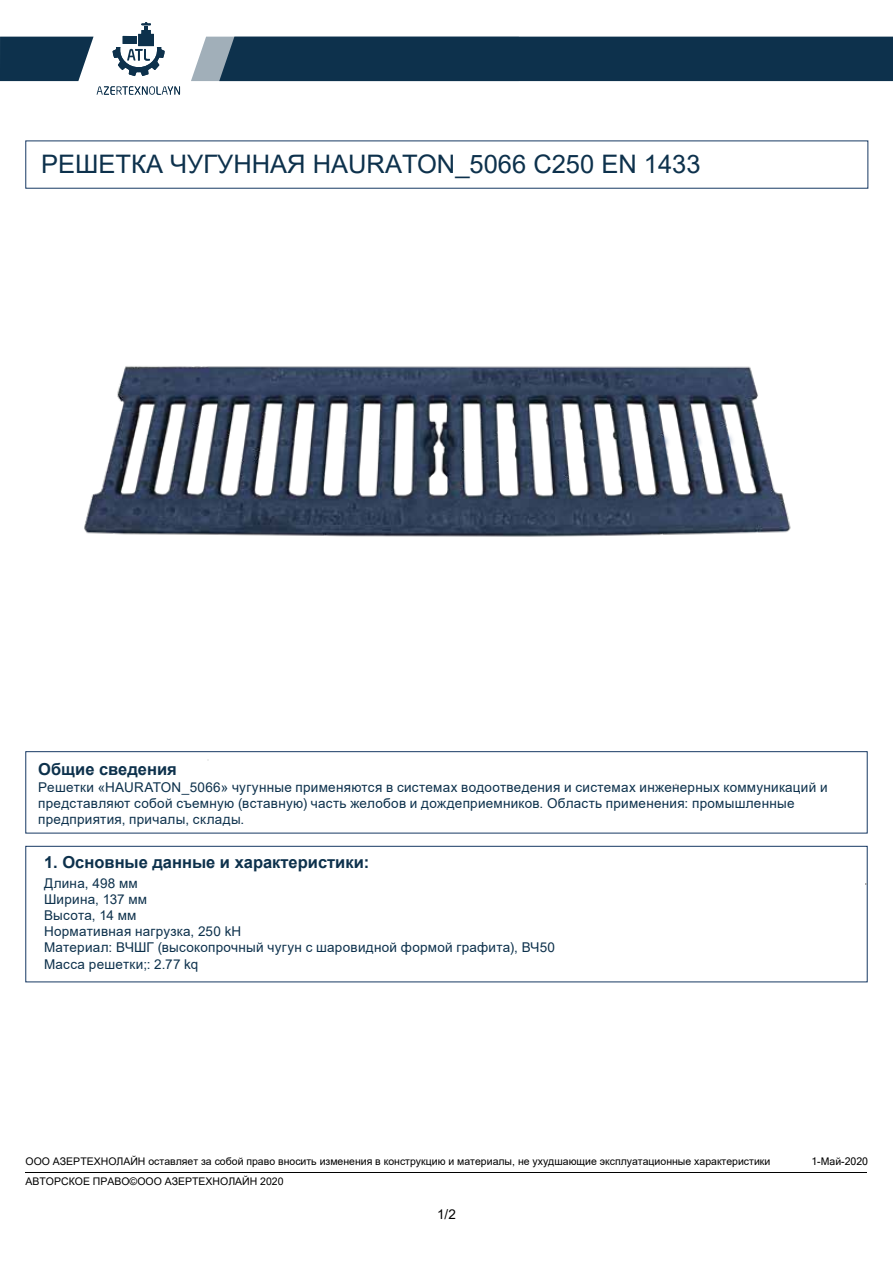
<style>
.page{position:relative;width:893px;height:1263px;background:#fff}
.page>*{position:absolute;margin:0;border:0;box-sizing:border-box;transform-origin:0 0}
.t1{font:25.5px "Arial";color:#0d314c}
.t2{font:700 16.5px "Arial";color:#0d314c}
.t3{font:13.5px/16.2px "Arial";letter-spacing:.02em;color:#0d314c}
.t4{font:13.5px "Arial";color:#000}
.t5{font:10.5px "Arial";color:#010101}
.t6{font:10.5px "Microsoft Sans Serif";color:#010101}
</style>
<div class="page">
<div style="left:25px;top:751px;width:843px;height:82px;border:1px solid #173963"></div>
<div style="left:25px;top:846px;width:843px;height:136px;border:1px solid #173963"></div>
<svg style="left:0;top:22px;width:180px;height:73px"></svg>
<div style="left:191px;top:37px;width:702px;height:44px;background:#0d314c"></div>
<img style="left:54px;top:188px;width:785px;height:349px">
<hr style="left:26px;top:1172px;width:841px;height:1px;background:#010101">
<h1 class="t1" style="left:41px;top:146px;width:661px">РЕШЕТКА ЧУГУННАЯ HAURАTON_5066 C250 EN 1433</h1>
<p class="t2" style="left:38px;top:757px;width:140px">Общие сведения</p>
<p class="t3" style="left:38px;top:779px;width:791px">Решетки «HAURАTON_5066» чугунные применяются в системах водоотведения и системах инженерных коммуникаций и представляют собой съемную (вставную) часть желобов и дождеприемников. Область применения: промышленные предприятия, причалы, склады.</p>
<p class="t2" style="left:44px;top:851px;width:327px">1. Основные данные и характеристики:</p>
<p class="t3" style="left:44px;top:874px;width:512px">Длина, 498 мм<br>Ширина, 137 мм<br>Высота, 14 мм<br>Нормативная нагрузка, 250 kН<br>Материал: ВЧШГ (высокопрочный чугун с шаровидной формой графита), ВЧ50<br>Масса решетки;: 2.77 kq</p>
<p class="t5" style="left:26px;top:1154px;width:746px">ООО АЗЕРТЕХНОЛАЙН оставляет за собой право вносить изменения в конструкцию и материалы, не ухудшающие эксплуатационные характеристики</p>
<p class="t6" style="left:811px;top:1154px;width:58px">1-Maй-2020</p>
<p class="t5" style="left:26px;top:1174px;width:260px">АВТОРСКОЕ ПРАВО©ООО АЗЕРТЕХНОЛАЙН 2020</p>
<p class="t4" style="left:437px;top:1205px;width:20px">1/2</p>
</div>
